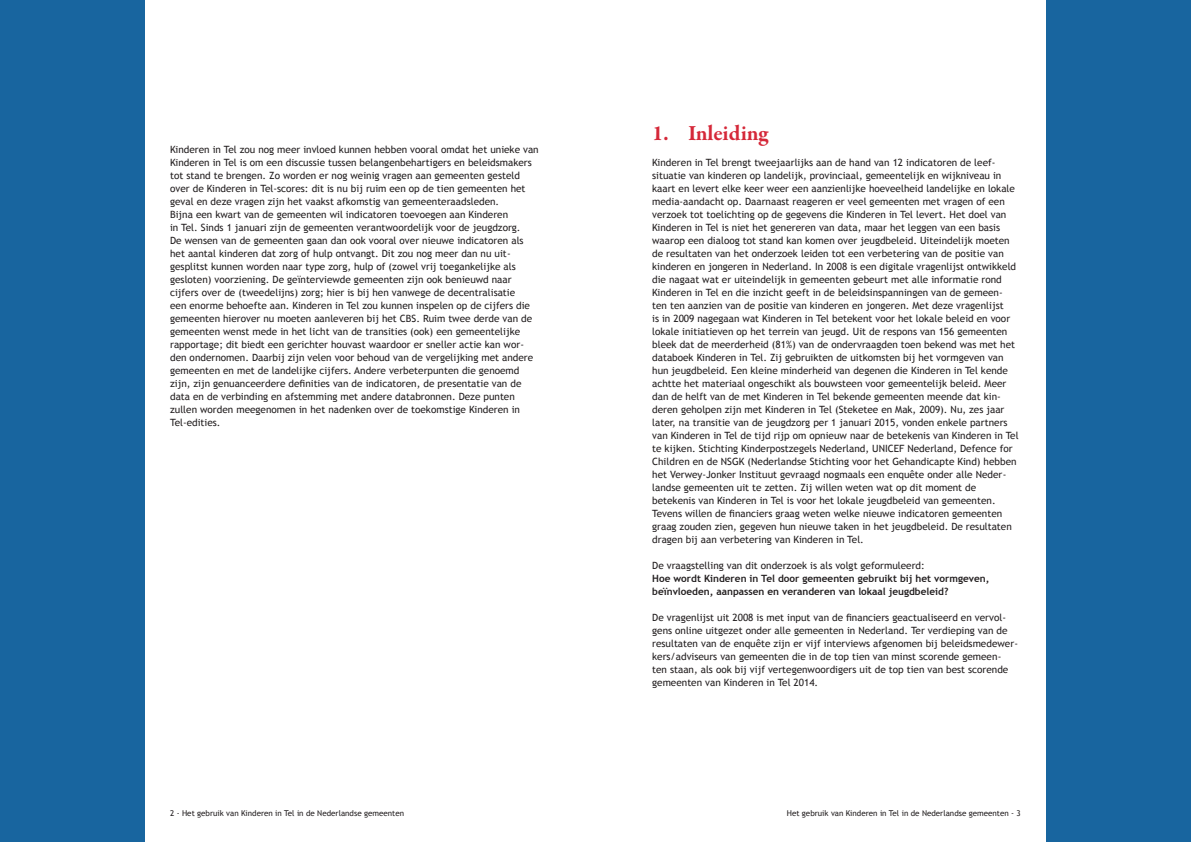
<style>
.page{position:relative;width:1191px;height:842px;background:#fff}
.page>*{position:absolute;margin:0;border:0;box-sizing:border-box;transform-origin:0 0}
.Kop{font:700 22px "Garamond Premr Pro";letter-spacing:-.01em;color:#d52839}
.Brood{font:10px/13px "Trebuchet MS";color:#231f20}
.Brood-2{font:700 10px "Trebuchet MS";color:#231f20}
.Brood-3{font:8px "Trebuchet MS";color:#231f20}
</style>
<div class="page">
<div style="left:0;top:0;width:145px;height:842px;background:#18659f"></div>
<div style="left:1046px;top:0;width:145px;height:842px;background:#18659f"></div>
<p class="Brood" style="left:170px;top:143px;width:370px">Kinderen in Tel zou nog meer invloed kunnen hebben vooral omdat het unieke van Kinderen in Tel is om een discussie tussen belangenbehartigers en beleidsmakers tot stand te brengen. Zo worden er nog weinig vragen aan gemeenten gesteld over de Kinderen in Tel-scores: dit is nu bij ruim een op de tien gemeenten het geval en deze vragen zijn het vaakst afkomstig van gemeenteraadsleden.</p>
<p class="Brood" style="left:170px;top:208px;width:364px">Bijna een kwart van de gemeenten wil indicatoren toevoegen aan Kinderen<br>in Tel. Sinds 1 januari zijn de gemeenten verantwoordelijk voor de jeugdzorg.<br>De wensen van de gemeenten gaan dan ook vooral over nieuwe indicatoren als het aantal kinderen dat zorg of hulp ontvangt. Dit zou nog meer dan nu uit&shy;gesplitst kunnen worden naar type zorg, hulp of (zowel vrij toegankelijke als gesloten) voorziening. De geïnterviewde gemeenten zijn ook benieuwd naar cijfers over de (tweedelijns) zorg; hier is bij hen vanwege de decentralisatie een enorme behoefte aan. Kinderen in Tel zou kunnen inspelen op de cijfers die gemeenten hierover nu moeten aanleveren bij het CBS. Ruim twee derde van de gemeenten wenst mede in het licht van de transities (ook) een gemeentelijke rapportage; dit biedt een gerichter houvast waardoor er sneller actie kan wor&shy;den ondernomen. Daarbij zijn velen voor behoud van de vergelijking met andere gemeenten en met de landelijke cijfers. Andere verbeterpunten die genoemd zijn, zijn genuanceerdere definities van de indicatoren, de presentatie van de data en de verbinding en afstemming met andere databronnen. Deze punten zullen worden meegenomen in het nadenken over de toekomstige Kinderen in Tel-edities.</p>
<p class="Kop" style="left:652px;top:120px;width:118px">1. Inleiding</p>
<p class="Brood" style="left:652px;top:156px;width:368px">Kinderen in Tel brengt tweejaarlijks aan de hand van 12 indicatoren de leef&shy;situatie van kinderen op landelijk, provinciaal, gemeentelijk en wijkniveau in kaart en levert elke keer weer een aanzienlijke hoeveelheid landelijke en lokale media-aandacht op. Daarnaast reageren er veel gemeenten met vragen of een verzoek tot toelichting op de gegevens die Kinderen in Tel levert. Het doel van Kinderen in Tel is niet het genereren van data, maar het leggen van een basis waarop een dialoog tot stand kan komen over jeugdbeleid. Uiteindelijk moeten de resultaten van het onderzoek leiden tot een verbetering van de positie van kinderen en jongeren in Nederland. In 2008 is een digitale vragenlijst ontwikkeld die nagaat wat er uiteindelijk in gemeenten gebeurt met alle informatie rond Kinderen in Tel en die inzicht geeft in de beleidsinspanningen van de gemeen&shy;ten ten aanzien van de positie van kinderen en jongeren. Met deze vragenlijst<br>is in 2009 nagegaan wat Kinderen in Tel betekent voor het lokale beleid en voor lokale initiatieven op het terrein van jeugd. Uit de respons van 156 gemeenten bleek dat de meerderheid (81%) van de ondervraagden toen bekend was met het databoek Kinderen in Tel. Zij gebruikten de uitkomsten bij het vormgeven van hun jeugdbeleid. Een kleine minderheid van degenen die Kinderen in Tel kende achtte het materiaal ongeschikt als bouwsteen voor gemeentelijk beleid. Meer dan de helft van de met Kinderen in Tel bekende gemeenten meende dat kin&shy;deren geholpen zijn met Kinderen in Tel (Steketee en Mak, 2009). Nu, zes jaar later, na transitie van de jeugdzorg per 1 januari 2015, vonden enkele partners van Kinderen in Tel de tijd rijp om opnieuw naar de betekenis van Kinderen in Tel te kijken. Stichting Kinderpostzegels Nederland, UNICEF Nederland, Defence for Children en de NSGK (Nederlandse Stichting voor het Gehandicapte Kind) hebben het Verwey-Jonker Instituut gevraagd nogmaals een enquête onder alle Neder&shy;landse gemeenten uit te zetten. Zij willen weten wat op dit moment de betekenis van Kinderen in Tel is voor het lokale jeugdbeleid van gemeenten.<br>Tevens willen de financiers graag weten welke nieuwe indicatoren gemeenten graag zouden zien, gegeven hun nieuwe taken in het jeugdbeleid. De resultaten dragen bij aan verbetering van Kinderen in Tel.</p>
<p class="Brood" style="left:652px;top:559px;width:274px">De vraagstelling van dit onderzoek is als volgt geformuleerd:</p>
<p class="Brood-2" style="left:652px;top:572px;width:339px">Hoe wordt Kinderen in Tel door gemeenten gebruikt bij het vormgeven,</p>
<p class="Brood-2" style="left:652px;top:585px;width:298px">beïnvloeden, aanpassen en veranderen van lokaal jeugdbeleid?</p>
<p class="Brood" style="left:652px;top:611px;width:367px">De vragenlijst uit 2008 is met input van de financiers geactualiseerd en vervol&shy;gens online uitgezet onder alle gemeenten in Nederland. Ter verdieping van de resultaten van de enquête zijn er vijf interviews afgenomen bij beleidsmedewer&shy;kers/adviseurs van gemeenten die in de top tien van minst scorende gemeen&shy;ten staan, als ook bij vijf vertegenwoordigers uit de top tien van best scorende gemeenten van Kinderen in Tel 2014.</p>
<p class="Brood-3" style="left:170px;top:808px;width:235px">2 - Het gebruik van Kinderen in Tel in de Nederlandse gemeenten</p>
<p class="Brood-3" style="left:786px;top:808px;width:235px">Het gebruik van Kinderen in Tel in de Nederlandse gemeenten - 3</p>
</div>
